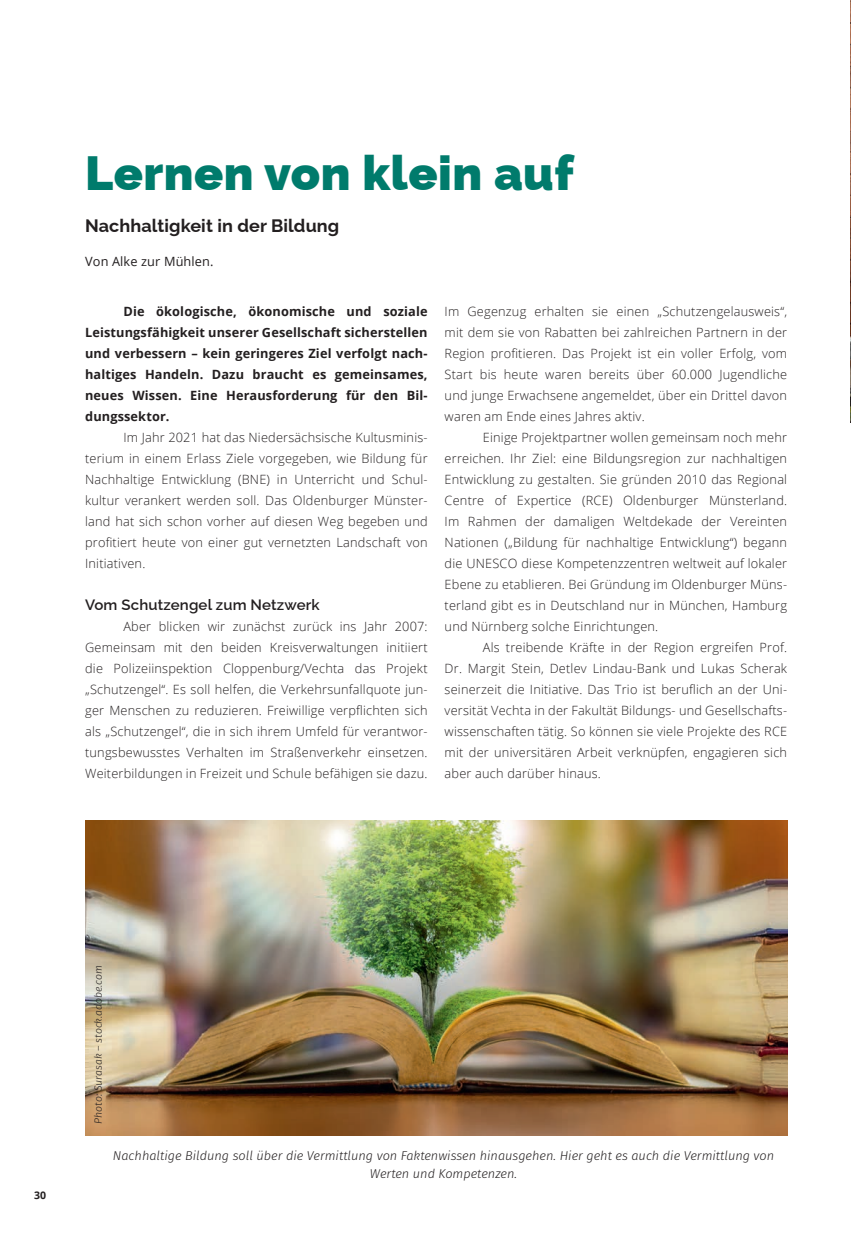
<style>
.page{position:relative;width:851px;height:1234px;background:#fff}
.page>*{position:absolute;margin:0;border:0;box-sizing:border-box;transform-origin:0 0}
.t1{font:900 48px "Raleway";letter-spacing:.01em;color:#007b6c}
.t2{font:700 18px "Raleway";letter-spacing:.005em;color:#231f20}
.t3{font:600 15px "Raleway";letter-spacing:.01em;color:#231f20}
.t4{font:300 12.75px/21px "Open Sans";letter-spacing:.015em;color:#231f20;text-align:justify}
.t5{font:700 12.75px/21px "Open Sans";letter-spacing:.01em;color:#231f20;text-align:justify}
.t6{font:italic 300 12.75px/18px "Fira Sans";color:#231f20;text-align:center}
.t7{font:12.75px "Open Sans";letter-spacing:.01em;color:#231f20}
.t8{font:italic 300 10.5px "Fira Sans";color:#231f20}
.t9{font:700 10.5px "Open Sans";color:#231f20}
</style>
<div class="page">
<img style="left:85px;top:820px;width:702px;height:315px">
<img style="left:850px;top:0;width:1px;height:422px">
<h1 class="t1" style="left:85px;top:135px;width:490px">Lernen von klein auf</h1>
<h2 class="t2" style="left:85px;top:211px;width:255px">Nachhaltigkeit in der Bildung</h2>
<p class="t7" style="left:85px;top:252px;width:130px">Von Alke zur Mühlen.</p>
<p class="t5" style="left:85px;top:300px;width:344px;text-indent:38px">Die ökologische, ökonomische und soziale Leistungsfähigkeit unserer Gesellschaft sicherstellen und verbessern – kein geringeres Ziel verfolgt nach&shy;haltiges Handeln. Dazu braucht es gemeinsames, neues Wissen. Eine Herausforderung für den Bil&shy;dungssektor.</p>
<p class="t4" style="left:85px;top:426px;width:344px;text-indent:38px">Im Jahr 2021 hat das Niedersächsische Kultusminis&shy;terium in einem Erlass Ziele vorgegeben, wie Bildung für Nachhaltige Entwicklung (BNE) in Unterricht und Schul&shy;kultur verankert werden soll. Das Oldenburger Münster&shy;land hat sich schon vorher auf diesen Weg begeben und profitiert heute von einer gut vernetzten Landschaft von Initiativen.</p>
<p class="t3" style="left:85px;top:593px;width:236px">Vom Schutzengel zum Netzwerk</p>
<p class="t4" style="left:85px;top:615px;width:344px;text-indent:38px">Aber blicken wir zunächst zurück ins Jahr 2007:<br>Gemeinsam mit den beiden Kreisverwaltungen initiiert die Polizeiinspektion Cloppenburg/Vechta das Projekt „Schutzengel“. Es soll helfen, die Verkehrsunfallquote jun&shy;ger Menschen zu reduzieren. Freiwillige verpflichten sich als „Schutzengel“, die in sich ihrem Umfeld für verantwor&shy;tungsbewusstes Verhalten im Straßenverkehr einsetzen.<br>Weiterbildungen in Freizeit und Schule befähigen sie dazu.</p>
<p class="t4" style="left:444px;top:300px;width:344px">Im Gegenzug erhalten sie einen „Schutzengelausweis“, mit dem sie von Rabatten bei zahlreichen Partnern in der Region profitieren. Das Projekt ist ein voller Erfolg, vom Start bis heute waren bereits über 60.000 Jugendliche und junge Erwachsene angemeldet, über ein Drittel davon waren am Ende eines Jahres aktiv.</p>
<p class="t4" style="left:444px;top:426px;width:344px;text-indent:38px">Einige Projektpartner wollen gemeinsam noch mehr erreichen. Ihr Ziel: eine Bildungsregion zur nachhaltigen Entwicklung zu gestalten. Sie gründen 2010 das Regional Centre of Expertice (RCE) Oldenburger Münsterland.<br>Im Rahmen der damaligen Weltdekade der Vereinten Nationen („Bildung für nachhaltige Entwicklung“) begann die UNESCO diese Kompetenzzentren weltweit auf lokaler Ebene zu etablieren. Bei Gründung im Oldenburger Müns&shy;terland gibt es in Deutschland nur in München, Hamburg und Nürnberg solche Einrichtungen.</p>
<p class="t4" style="left:444px;top:636px;width:344px;text-indent:38px">Als treibende Kräfte in der Region ergreifen Prof.<br>Dr. Margit Stein, Detlev Lindau-Bank und Lukas Scherak seinerzeit die Initiative. Das Trio ist beruflich an der Uni&shy;versität Vechta in der Fakultät Bildungs- und Gesellschafts&shy;wissenschaften tätig. So können sie viele Projekte des RCE mit der universitären Arbeit verknüpfen, engagieren sich aber auch darüber hinaus.</p>
<p class="t9" style="left:34px;top:1187px;width:14px">30</p>
<p class="t8" style="left:91px;top:1123px;width:160px;rotate:-90deg">Photo: Surasak – stock.adobe.com</p>
<p class="t6" style="left:113px;top:1145px;width:662px">Nachhaltige Bildung soll über die Vermittlung von Faktenwissen hinausgehen. Hier geht es auch die Vermittlung von<br>Werten und Kompetenzen.</p>
</div>
